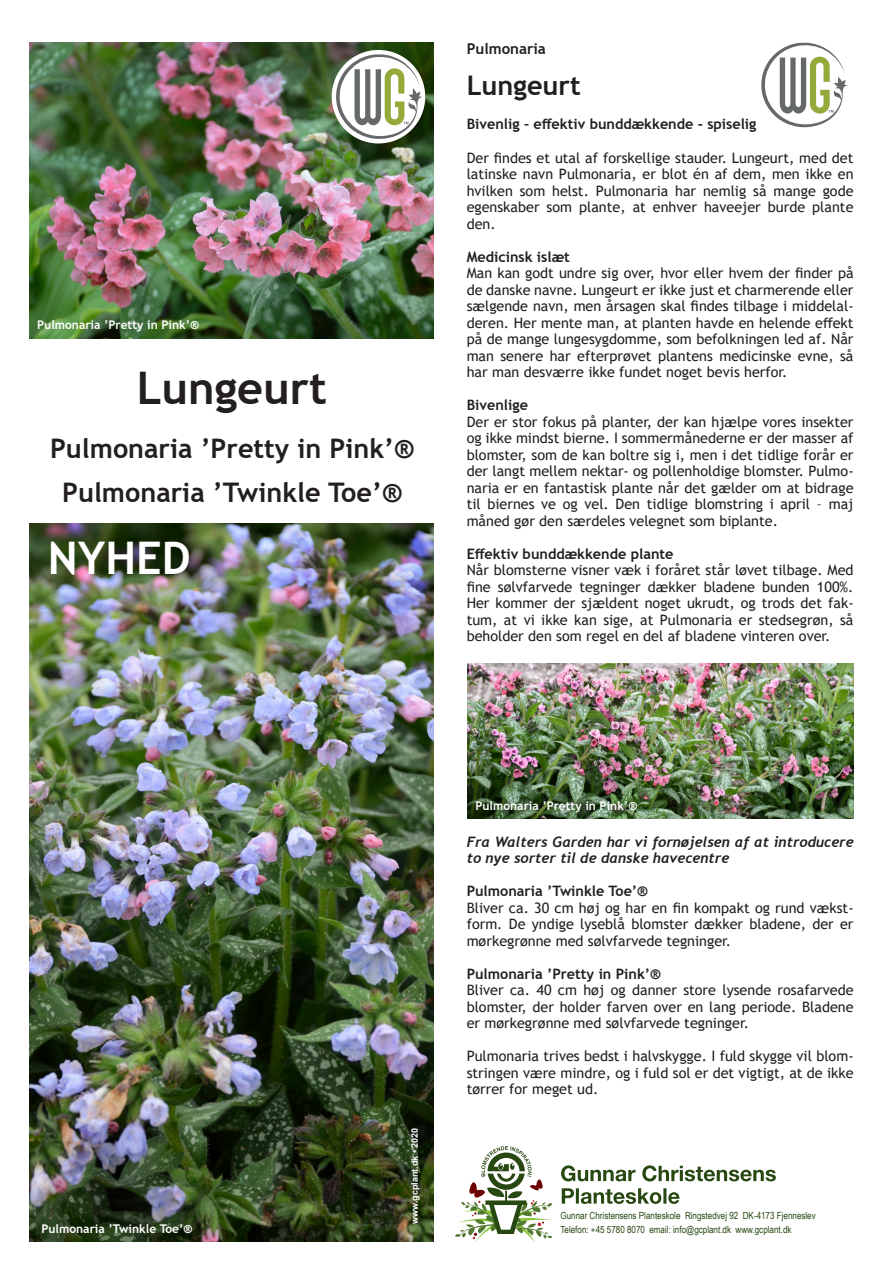
<style>
.page{position:relative;width:893px;height:1263px;background:#fff}
.page>*{position:absolute;margin:0;border:0;box-sizing:border-box;transform-origin:0 0}
.t1{font:700 45px "Trebuchet MS";color:#231f20}
.t2{font:700 45px "Trebuchet MS";color:#fff}
.t3{font:700 27px/43.5px "Trebuchet MS";color:#231f20;text-align:center}
.t4{font:700 15px "Trebuchet MS";color:#231f20}
.t5{font:14.4px/16.5px "Trebuchet MS";color:#231f20;text-align:justify}
.t6{font:700 14.4px "Trebuchet MS";color:#231f20}
.t7{font:italic 700 14.4px/16.5px "Trebuchet";color:#231f20}
.t8{font:700 12px "Trebuchet MS";color:#fff}
.Brødtekst{font:9.9px "Arial Narrow";color:#284812}
.t9{font:700 9px "Arial";color:#fff}
</style>
<div class="page">
<img style="left:30px;top:523px;width:404px;height:719px">
<img style="left:30px;top:43px;width:404px;height:295px">
<svg style="left:561px;top:1165px;width:215px;height:39px"></svg>
<svg style="left:455px;top:1146px;width:98px;height:97px"></svg>
<img style="left:468px;top:663px;width:386px;height:156px">
<svg style="left:761px;top:42px;width:86px;height:86px"></svg>
<div style="left:332px;top:50px;width:93px;height:93px;background:#fff;border-radius:50%"></div>
<svg style="left:336px;top:54px;width:86px;height:86px"></svg>
<p class="t8" style="left:37px;top:317px;width:163px">Pulmonaria ’Pretty in Pink’®</p>
<p class="t1" style="left:137px;top:360px;width:192px">Lungeurt</p>
<p class="t3" style="left:50px;top:427px;width:365px">Pulmonaria ’Pretty in Pink’®<br>Pulmonaria ’Twinkle Toe’®</p>
<p class="t2" style="left:48px;top:530px;width:144px">NYHED</p>
<p class="t4" style="left:467px;top:39px;width:81px">Pulmonaria</p>
<p class="t3" style="left:467px;top:64px;width:116px">Lungeurt</p>
<p class="t6" style="left:467px;top:115px;width:291px">Bivenlig – effektiv bunddækkende - spiselig</p>
<p class="t5" style="left:467px;top:149px;width:388px">Der findes et utal af forskellige stauder. Lungeurt, med det latinske navn Pulmonaria, er blot én af dem, men ikke en hvilken som helst. Pulmonaria har nemlig så mange gode egenskaber som plante, at enhver haveejer burde plante den.</p>
<p class="t6" style="left:467px;top:247px;width:105px">Medicinsk islæt</p>
<p class="t5" style="left:467px;top:265px;width:388px">Man kan godt undre sig over, hvor eller hvem der finder på de danske navne. Lungeurt er ikke just et charmerende eller sælgende navn, men årsagen skal findes tilbage i middelal&shy;deren. Her mente man, at planten havde en helende effekt på de mange lungesygdomme, som befolkningen led af. Når man senere har efterprøvet plantens medicinske evne, så har man desværre ikke fundet noget bevis herfor.</p>
<p class="t6" style="left:467px;top:396px;width:63px">Bivenlige</p>
<p class="t5" style="left:467px;top:413px;width:388px">Der er stor fokus på planter, der kan hjælpe vores insekter og ikke mindst bierne. I sommermånederne er der masser af blomster, som de kan boltre sig i, men i det tidlige forår er der langt mellem nektar- og pollenholdige blomster. Pulmo&shy;naria er en fantastisk plante når det gælder om at bidrage til biernes ve og vel. Den tidlige blomstring i april – maj måned gør den særdeles velegnet som biplante.</p>
<p class="t6" style="left:467px;top:544px;width:208px">Effektiv bunddækkende plante</p>
<p class="t5" style="left:467px;top:562px;width:388px">Når blomsterne visner væk i foråret står løvet tilbage. Med fine sølvfarvede tegninger dækker bladene bunden 100%.<br>Her kommer der sjældent noget ukrudt, og trods det fak&shy;tum, at vi ikke kan sige, at Pulmonaria er stedsegrøn, så beholder den som regel en del af bladene vinteren over.</p>
<p class="t8" style="left:41px;top:1221px;width:152px">Pulmonaria ’Twinkle Toe’®</p>
<p class="t9" style="left:408px;top:1224px;width:98px;rotate:-90deg">www.gcplant.dk • 2020</p>
<p class="t8" style="left:475px;top:798px;width:163px">Pulmonaria ’Pretty in Pink’®</p>
<p class="t7" style="left:467px;top:833px;width:388px">Fra Walters Garden har vi fornøjelsen af at introducere to nye sorter til de danske havecentre</p>
<p class="t6" style="left:467px;top:882px;width:182px">Pulmonaria ’Twinkle Toe’®</p>
<p class="t5" style="left:467px;top:899px;width:388px">Bliver ca. 30 cm høj og har en fin kompakt og rund vækst&shy;form. De yndige lyseblå blomster dækker bladene, der er mørkegrønne med sølvfarvede tegninger.</p>
<p class="t6" style="left:467px;top:964px;width:195px">Pulmonaria ’Pretty in Pink’®</p>
<p class="t5" style="left:467px;top:982px;width:388px">Bliver ca. 40 cm høj og danner store lysende rosafarvede blomster, der holder farven over en lang periode. Bladene er mørkegrønne med sølvfarvede tegninger.</p>
<p class="t5" style="left:467px;top:1048px;width:388px">Pulmonaria trives bedst i halvskygge. I fuld skygge vil blom&shy;stringen være mindre, og i fuld sol er det vigtigt, at de ikke tørrer for meget ud.</p>
<p class="Brødtekst" style="left:560px;top:1208px;width:257px">Gunnar Christensens Planteskole Ringstedvej 92 DK-4173 Fjenneslev</p>
<p class="Brødtekst" style="left:560px;top:1222px;width:233px">Telefon: +45 5780 8070 email: info@gcplant.dk www.gcplant.dk</p>
</div>
